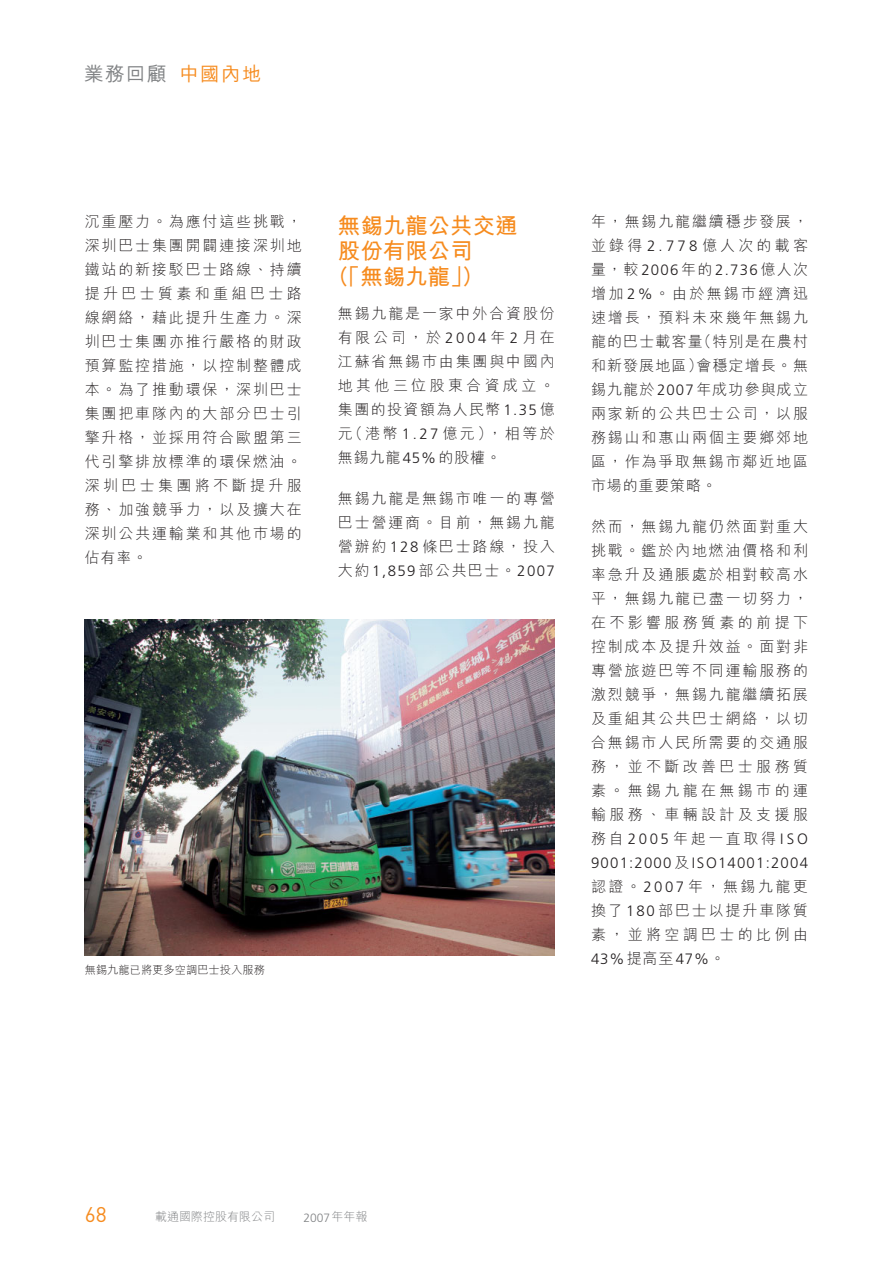
<style>
.page{position:relative;width:893px;height:1263px;background:#fff}
.page>*{position:absolute;margin:0;border:0;box-sizing:border-box;transform-origin:0 0}
.t1{font:22.5px "M Hei HK Bold B5 pc H";color:#f68b1e}
.t2{font:21px "DIN";color:#f68b1e}
.t3{font:19.5px "M Hei HK Medium B5 pc H";letter-spacing:.075em;color:#808284}
.t4{font:15px/24px "M Hei HK Light B5 pc H";letter-spacing:.12em;color:#231f20;text-align:justify}
.t5{font:300 15px "Frutiger";letter-spacing:.08em;color:#231f20}
.t6{font:12px "M Hei HK Light B5 pc H";color:#808284}
.t7{font:300 12px "Frutiger";color:#808284}
.t8{font:11.25px "M Hei HK Light B5 pc H";color:#231f20}
.s1{color:#f68b1e}
.s2{font-family:"Frutiger";font-weight:300}
.s3{font-family:"M Hei HK Light B5 pc H";font-weight:400}
</style>
<div class="page">
<img style="left:85px;top:619px;width:470px;height:336px">
<h3 class="t3" style="left:84px;top:67px;width:179px">業務回顧 <span class="s1">中國內地</span></h3>
<p class="t4" style="left:85px;top:211px;width:218px">沉重壓力。為應付這些挑戰，深圳巴士集團開闢連接深圳地鐵站的新接駁巴士路線、持續提升巴士質素和重組巴士路線網絡，藉此提升生產力。深圳巴士集團亦推行嚴格的財政預算監控措施，以控制整體成本。為了推動環保，深圳巴士集團把車隊內的大部分巴士引擎升格，並採用符合歐盟第三代引擎排放標準的環保燃油。深圳巴士集團將不斷提升服務、加強競爭力，以及擴大在深圳公共運輸業和其他巿場的佔有率。</p>
<h1 class="t1" style="left:338px;top:217px;width:181px">無錫九龍公共交通</h1>
<h1 class="t1" style="left:338px;top:242px;width:136px">股份有限公司</h1>
<h1 class="t1" style="left:327px;top:268px;width:159px">（「無錫九龍」）</h1>
<p class="t4" style="left:338px;top:303px;width:218px">無錫九龍是一家中外合資股份有限公司，於<span class="s2">2004</span>年<span class="s2">2</span>月在江蘇省無錫巿由集團與中國內地其他三位股東合資成立。集團的投資額為人民幣<span class="s2">1.35</span>億元（港幣<span class="s2">1.27</span>億元），相等於無錫九龍<span class="s2">45%</span>的股權。</p>
<p class="t4" style="left:338px;top:488px;width:218px">無錫九龍是無錫市唯一的專營巴士營運商。目前，無錫九龍營辦約<span class="s2">128</span>條巴士路線，投入</p>
<p class="t5" style="left:338px;top:565px;width:218px"><span class="s3">大約</span>1,859<span class="s3">部公共巴士。</span>2007</p>
<p class="t8" style="left:85px;top:965px;width:182px">無錫九龍已將更多空調巴士投入服務</p>
<p class="t4" style="left:591px;top:211px;width:218px">年，無錫九龍繼續穩步發展，並錄得<span class="s2">2.778</span>億人次的載客</p>
<p class="t5" style="left:591px;top:264px;width:218px"><span class="s3">量，較</span>2006<span class="s3">年的</span>2.736<span class="s3">億人次</span></p>
<p class="t4" style="left:591px;top:283px;width:218px">增加<span class="s2">2%</span>。由於無錫巿經濟迅速增長，預料未來幾年無錫九龍的巴士載客量（特別是在農村和新發展地區）會穩定增長。無錫九龍於<span class="s2">2007</span>年成功參與成立兩家新的公共巴士公司，以服務錫山和惠山兩個主要鄉郊地區，作為爭取無錫市鄰近地區市場的重要策略。</p>
<p class="t4" style="left:591px;top:516px;width:218px">然而，無錫九龍仍然面對重大挑戰。鑑於內地燃油價格和利率急升及通脹處於相對較高水平，無錫九龍已盡一切努力，在不影響服務質素的前提下控制成本及提升效益。面對非專營旅遊巴等不同運輸服務的激烈競爭，無錫九龍繼續拓展及重組其公共巴士網絡，以切合無錫市人民所需要的交通服務，並不斷改善巴士服務質素。無錫九龍在無錫巿的運輸服務、車輛設計及支援服務自<span class="s2">2005</span>年起一直取得<span class="s2">ISO</span></p>
<p class="t5" style="left:591px;top:857px;width:218px">9001:2000<span class="s3">及</span>ISO14001:2004</p>
<p class="t4" style="left:591px;top:876px;width:218px">認證。<span class="s2">2007</span>年，無錫九龍更換了<span class="s2">180</span>部巴士以提升車隊質素，並將空調巴士的比例由</p>
<p class="t5" style="left:591px;top:953px;width:135px">43%<span class="s3">提高至</span>47%<span class="s3">。</span></p>
<h2 class="t2" style="left:85px;top:1202px;width:23px">68</h2>
<p class="t6" style="left:155px;top:1212px;width:121px">載通國際控股有限公司</p>
<p class="t7" style="left:303px;top:1213px;width:65px">2007<span class="s3">年年報</span></p>
</div>
